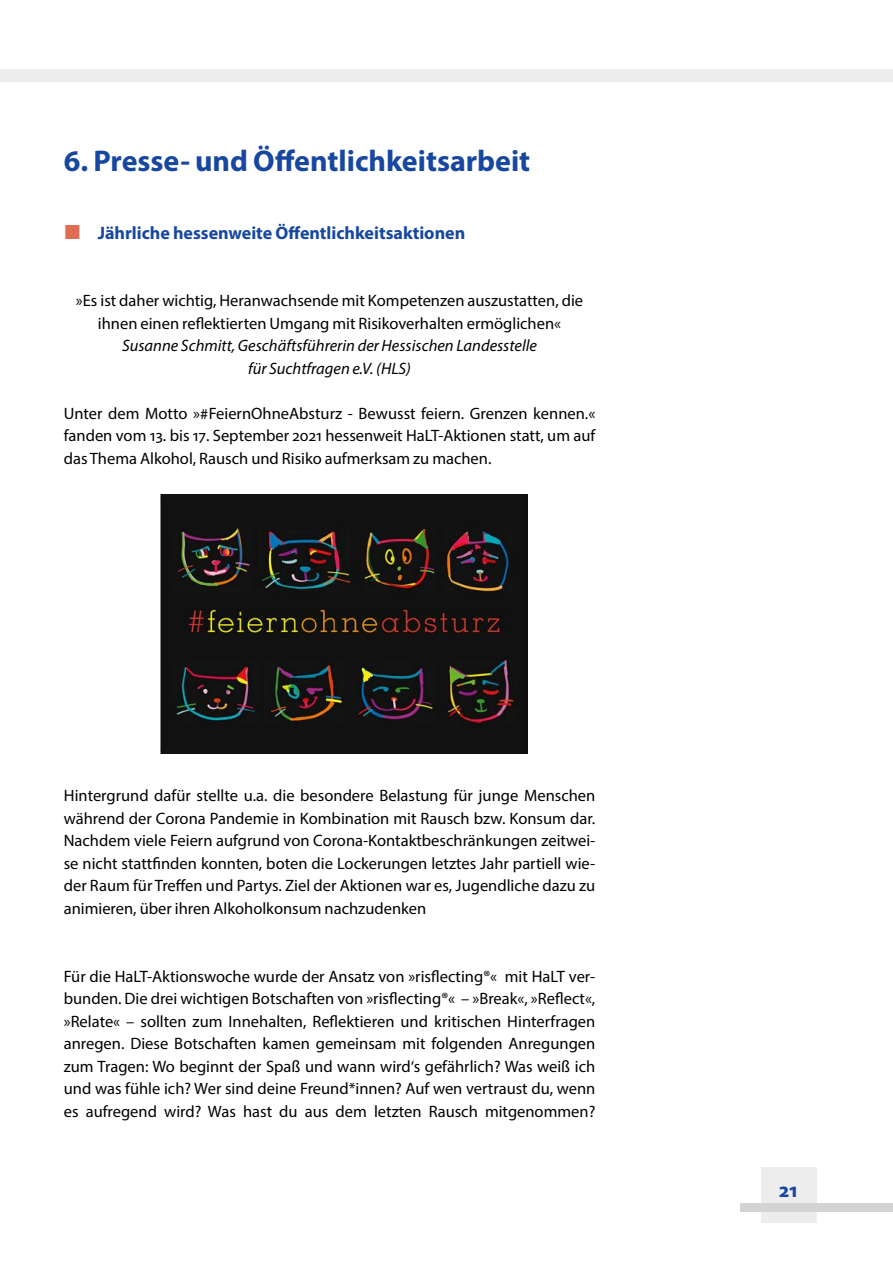
<style>
.page{position:relative;width:893px;height:1263px;background:#fff}
.page>*{position:absolute;margin:0;border:0;box-sizing:border-box;transform-origin:0 0}
.t1{font:700 30px "Myriad Pro";color:#17479e}
.t2{font:700 21px "Myriad Pro";color:#17479e}
.t3{font:700 18px "Myriad Pro";color:#17479e}
.t4{font:16.5px/22.5px "Myriad Pro";color:#000;text-align:justify}
.t5{font:italic 16.5px/22.5px "Myriad Pro";color:#000;text-align:center}
</style>
<div class="page">
<div style="left:761px;top:1167px;width:55px;height:55px;background:#ededee"></div>
<div style="left:740px;top:1203px;width:153px;height:9px;background:#d1d3d4"></div>
<div style="left:0;top:69px;width:893px;height:13px;background:#ededee"></div>
<img style="left:161px;top:495px;width:367px;height:258px">
<h1 class="t1" style="left:64px;top:142px;width:468px">6. Presse- und Öffentlichkeitsarbeit</h1>
<p class="t3" style="left:98px;top:221px;width:369px">Jährliche hessenweite Öffentlichkeitsaktionen</p>
<p class="t4" style="left:76px;top:289px;width:509px;text-align:center">»Es ist daher wichtig, Heranwachsende mit Kompetenzen auszustatten, die ihnen einen reflektierten Umgang mit Risikoverhalten ermöglichen«</p>
<p class="t5" style="left:122px;top:334px;width:416px">Susanne Schmitt, Geschäftsführerin der Hessischen Landesstelle für Suchtfragen e.V. (HLS)</p>
<p class="t4" style="left:64px;top:402px;width:533px">Unter dem Motto »#FeiernOhneAbsturz - Bewusst feiern. Grenzen kennen.« fanden vom 13. bis 17. September 2021 hessenweit HaLT-Aktionen statt, um auf das Thema Alkohol, Rausch und Risiko aufmerksam zu machen.</p>
<p class="t4" style="left:64px;top:784px;width:533px">Hintergrund dafür stellte u.a. die besondere Belastung für junge Menschen während der Corona Pandemie in Kombination mit Rausch bzw. Konsum dar.<br>Nachdem viele Feiern aufgrund von Corona-Kontaktbeschränkungen zeitwei&shy;se nicht stattfinden konnten, boten die Lockerungen letztes Jahr partiell wie&shy;der Raum für Treffen und Partys. Ziel der Aktionen war es, Jugendliche dazu zu animieren, über ihren Alkoholkonsum nachzudenken</p>
<p class="t4" style="left:64px;top:964px;width:533px">Für die HaLT-Aktionswoche wurde der Ansatz von »risflecting®« mit HaLT ver&shy;bunden. Die drei wichtigen Botschaften von »risflecting®« – »Break«, »Reflect«, »Relate« – sollten zum Innehalten, Reflektieren und kritischen Hinterfragen anregen. Diese Botschaften kamen gemeinsam mit folgenden Anregungen zum Tragen: Wo beginnt der Spaß und wann wird‘s gefährlich? Was weiß ich und was fühle ich? Wer sind deine Freund*innen? Auf wen vertraust du, wenn es aufregend wird? Was hast du aus dem letzten Rausch mitgenommen?</p>
<p class="t2" style="left:779px;top:1176px;width:20px">21</p>
</div>
